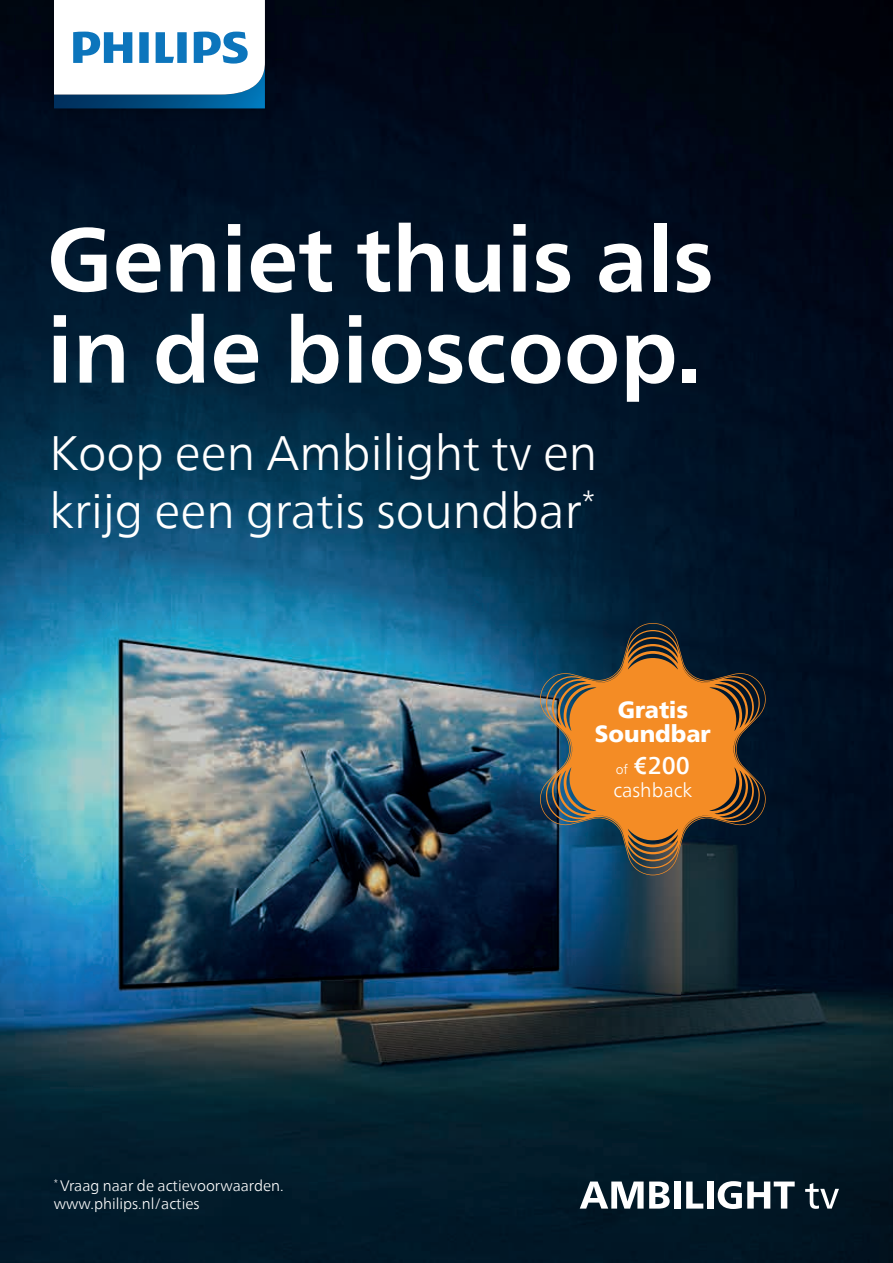
<style>
.page{position:relative;width:893px;height:1263px;background:#fff}
.page>*{position:absolute;margin:0;border:0;box-sizing:border-box;transform-origin:0 0}
.t1{font:700 91.05px/91.1px "Neue Frutiger World";color:#fff}
.t2{font:300 48.15px/57.8px "Neue Frutiger World";color:#fff}
.t3{font:500 24px "Neue Frutiger World";color:#fff}
.t4{font:900 23.4px/24px "Neue Frutiger World";color:#fff;text-align:center}
.t5{font:300 19.35px "Neue Frutiger World";color:#fff}
.t6{font:300 15.15px/18.1px "Neue Frutiger World";color:#fff}
.s1{font-weight:300;font-size:13.2px}
</style>
<div class="page">
<img style="left:0;top:0;width:893px;height:1263px">
<svg style="left:540px;top:623px;width:226px;height:252px"></svg>
<svg style="left:546px;top:630px;width:214px;height:238px;fill:#ec8a25"></svg>
<div style="left:41px;top:0;width:237px;height:121px;background:#00091a"></div>
<svg style="left:54px;top:0;width:211px;height:108px"></svg>
<svg style="left:580px;top:1181px;width:90px;height:27px"></svg>
<div style="left:674px;top:1181px;width:7px;height:27px;background:#fff"></div>
<svg style="left:686px;top:1181px;width:17px;height:27px"></svg>
<div style="left:707px;top:1181px;width:6px;height:27px;background:#fff"></div>
<svg style="left:718px;top:1181px;width:77px;height:28px"></svg>
<svg style="left:805px;top:1183px;width:34px;height:26px"></svg>
<h1 class="t1" style="left:47px;top:213px;width:669px">Geniet thuis als in de bioscoop.</h1>
<h2 class="t2" style="left:50px;top:425px;width:549px">Koop een Ambilight tv en krijg een gratis soundbar<sup>*</sup></h2>
<p class="t6" style="left:54px;top:1176px;width:231px"><sup>*</sup> Vraag naar de actievoorwaarden. www.philips.nl/acties</p>
<h3 class="t4" style="left:595px;top:698px;width:117px">Gratis<br>Soundbar</h3>
<h3 class="t3" style="left:616px;top:745px;width:76px"><span class="s1">of</span> €200</h3>
<p class="t5" style="left:613px;top:775px;width:81px">cashback</p>
</div>
